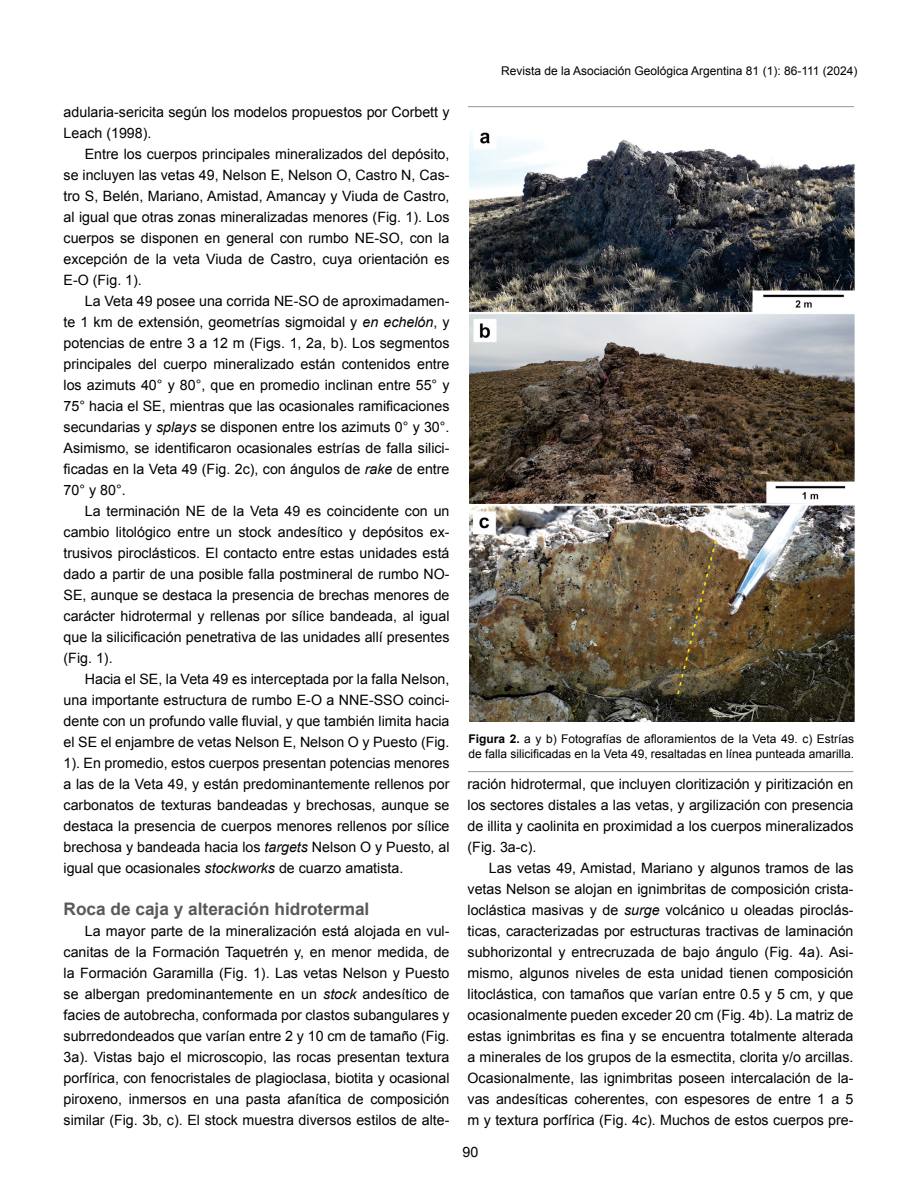
<style>
.page{position:relative;width:918px;height:1188px;background:#fff}
.page>*{position:absolute;margin:0;border:0;box-sizing:border-box;transform-origin:0 0}
.t1{font:700 17.25px "Arial";color:#58595b}
.t2{font:14.25px/21px "Arial";color:#000;text-align:justify}
.t3{font:12px/15px "Arial";color:#000}
.s1{font-style:italic}
.s2{font-weight:700}
</style>
<div class="page">
<hr style="left:468px;top:771px;width:385px;height:1px;background:#939598">
<hr style="left:468px;top:106px;width:386px;height:1px;background:#939598">
<img style="left:469px;top:132px;width:385px;height:590px">
<p class="t2" style="left:64px;top:102px;width:388px">adularia-sericita según los modelos propuestos por Corbett y<br>Leach (1998).</p>
<p class="t2" style="left:64px;top:144px;width:388px;text-indent:21px">Entre los cuerpos principales mineralizados del depósito, se incluyen las vetas 49, Nelson E, Nelson O, Castro N, Cas&shy;tro S, Belén, Mariano, Amistad, Amancay y Viuda de Castro, al igual que otras zonas mineralizadas menores (Fig. 1). Los cuerpos se disponen en general con rumbo NE-SO, con la excepción de la veta Viuda de Castro, cuya orientación es E-O (Fig. 1).</p>
<p class="t2" style="left:64px;top:291px;width:388px;text-indent:21px">La Veta 49 posee una corrida NE-SO de aproximadamen&shy;te 1 km de extensión, geometrías sigmoidal y <span class="s1">en echelón</span>, y potencias de entre 3 a 12 m (Figs. 1, 2a, b). Los segmentos principales del cuerpo mineralizado están contenidos entre los azimuts 40° y 80°, que en promedio inclinan entre 55° y 75° hacia el SE, mientras que las ocasionales ramificaciones secundarias y <span class="s1">splays</span> se disponen entre los azimuts 0° y 30°.<br>Asimismo, se identificaron ocasionales estrías de falla silici&shy;ficadas en la Veta 49 (Fig. 2c), con ángulos de <span class="s1">rake</span> de entre 70° y 80°.</p>
<p class="t2" style="left:64px;top:501px;width:388px;text-indent:21px">La terminación NE de la Veta 49 es coincidente con un cambio litológico entre un stock andesítico y depósitos ex&shy;trusivos piroclásticos. El contacto entre estas unidades está dado a partir de una posible falla postmineral de rumbo NO-SE, aunque se destaca la presencia de brechas menores de carácter hidrotermal y rellenas por sílice bandeada, al igual que la silicificación penetrativa de las unidades allí presentes (Fig. 1).</p>
<p class="t2" style="left:64px;top:669px;width:388px;text-indent:21px">Hacia el SE, la Veta 49 es interceptada por la falla Nelson, una importante estructura de rumbo E-O a NNE-SSO coinci&shy;dente con un profundo valle fluvial, y que también limita hacia el SE el enjambre de vetas Nelson E, Nelson O y Puesto (Fig.<br>1). En promedio, estos cuerpos presentan potencias menores a las de la Veta 49, y están predominantemente rellenos por carbonatos de texturas bandeadas y brechosas, aunque se destaca la presencia de cuerpos menores rellenos por sílice brechosa y bandeada hacia los <span class="s1">targets</span> Nelson O y Puesto, al igual que ocasionales <span class="s1">stockworks</span> de cuarzo amatista.</p>
<p class="t1" style="left:64px;top:898px;width:307px">Roca de caja y alteración hidrotermal</p>
<p class="t2" style="left:64px;top:921px;width:388px;text-indent:21px">La mayor parte de la mineralización está alojada en vul&shy;canitas de la Formación Taquetrén y, en menor medida, de la Formación Garamilla (Fig. 1). Las vetas Nelson y Puesto se albergan predominantemente en un <span class="s1">stock</span> andesítico de facies de autobrecha, conformada por clastos subangulares y subrredondeados que varían entre 2 y 10 cm de tamaño (Fig.<br>3a). Vistas bajo el microscopio, las rocas presentan textura porfírica, con fenocristales de plagioclasa, biotita y ocasional piroxeno, inmersos en una pasta afanítica de composición similar (Fig. 3b, c). El stock muestra diversos estilos de alte-</p>
<p class="t3" style="left:501px;top:63px;width:358px">Revista de la Asociación Geológica Argentina 81 (1): 86-111 (2024)</p>
<p class="t3" style="left:469px;top:732px;width:387px"><span class="s2">Figura 2.</span> a y b) Fotografías de afloramientos de la Veta 49. c) Estrías de falla silicificadas en la Veta 49, resaltadas en línea punteada amarilla.</p>
<p class="t2" style="left:468px;top:774px;width:388px">ración hidrotermal, que incluyen cloritización y piritización en los sectores distales a las vetas, y argilización con presencia de illita y caolinita en proximidad a los cuerpos mineralizados (Fig. 3a-c).</p>
<p class="t2" style="left:468px;top:858px;width:388px;text-indent:21px">Las vetas 49, Amistad, Mariano y algunos tramos de las vetas Nelson se alojan en ignimbritas de composición crista&shy;loclástica masivas y de <span class="s1">surge</span> volcánico u oleadas piroclás&shy;ticas, caracterizadas por estructuras tractivas de laminación subhorizontal y entrecruzada de bajo ángulo (Fig. 4a). Asi&shy;mismo, algunos niveles de esta unidad tienen composición litoclástica, con tamaños que varían entre 0.5 y 5 cm, y que ocasionalmente pueden exceder 20 cm (Fig. 4b). La matriz de estas ignimbritas es fina y se encuentra totalmente alterada a minerales de los grupos de la esmectita, clorita y/o arcillas.<br>Ocasionalmente, las ignimbritas poseen intercalación de la&shy;vas andesíticas coherentes, con espesores de entre 1 a 5 m y textura porfírica (Fig. 4c). Muchos de estos cuerpos pre-</p>
<p class="t2" style="left:462px;top:1141px;width:17px">90</p>
</div>
